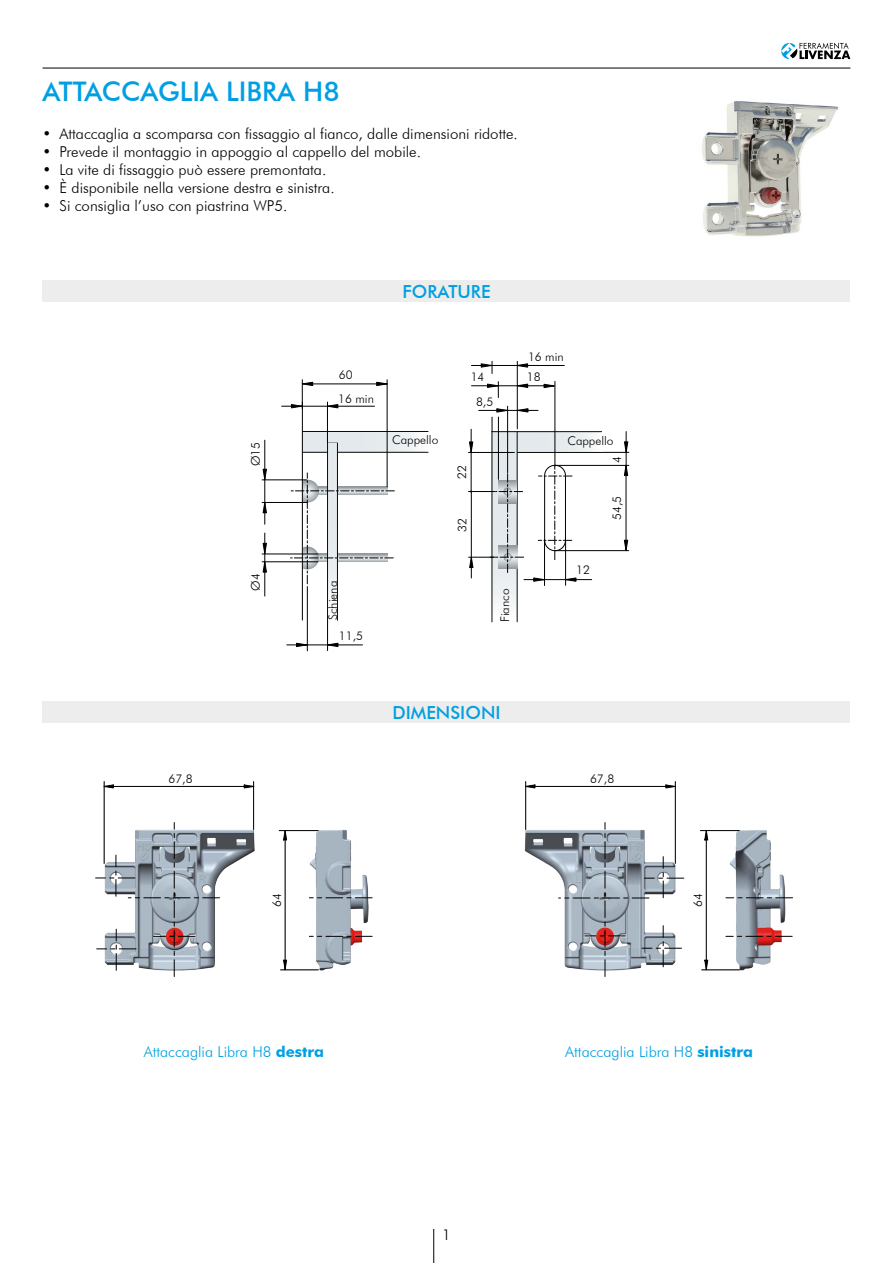
<style>
.page{position:relative;width:893px;height:1263px;background:#fff}
.page>*{position:absolute;margin:0;border:0;box-sizing:border-box;transform-origin:0 0}
.t1{font:500 27px "Futura BT";color:#009fe3}
.t2{font:500 18px "Futura BT";color:#009fe3}
.t3{font:300 15px "Futura BT";color:#000}
.t4{font:300 15px "Futura BT";color:#009fe3}
.t5{font:300 12px "Futura BT";color:#000}
.s1{font-weight:700}
</style>
<div class="page">
<svg style="left:781px;top:43px;width:69px;height:16px"></svg>
<hr style="left:433px;top:1229px;width:1px;height:34px;background:#000">
<hr style="left:43px;top:68px;width:807px;height:1px;background:#000">
<div style="left:43px;top:702px;width:807px;height:21px;background:#ededed"></div>
<div style="left:43px;top:280px;width:807px;height:22px;background:#ededed"></div>
<img style="left:702px;top:101px;width:137px;height:136px">
<img style="left:220px;top:829px;width:35px;height:45px">
<img style="left:310px;top:830px;width:59px;height:141px">
<hr style="left:253px;top:781px;width:1px;height:48px;background:#000">
<hr style="left:112px;top:786px;width:142px;height:1px;background:#000">
<svg style="left:103px;top:785px;width:11px;height:3px"></svg>
<hr style="left:104px;top:781px;width:1px;height:82px;background:#000">
<svg style="left:244px;top:785px;width:11px;height:3px"></svg>
<hr style="left:279px;top:830px;width:39px;height:1px;background:#000">
<hr style="left:285px;top:834px;width:1px;height:136px;background:#000">
<svg style="left:283px;top:960px;width:4px;height:10px"></svg>
<hr style="left:281px;top:970px;width:37px;height:1px;background:#000">
<svg style="left:283px;top:830px;width:4px;height:10px"></svg>
<svg style="left:309px;top:897px;width:63px;height:1px"></svg>
<svg style="left:96px;top:822px;width:124px;height:154px"></svg>
<svg style="left:309px;top:936px;width:63px;height:1px"></svg>
<img style="left:525px;top:829px;width:34px;height:70px">
<img style="left:730px;top:830px;width:55px;height:141px">
<hr style="left:525px;top:781px;width:1px;height:48px;background:#000">
<hr style="left:534px;top:786px;width:141px;height:1px;background:#000">
<svg style="left:525px;top:785px;width:10px;height:3px"></svg>
<hr style="left:675px;top:781px;width:1px;height:82px;background:#000">
<svg style="left:666px;top:785px;width:10px;height:3px"></svg>
<hr style="left:700px;top:830px;width:39px;height:1px;background:#000">
<hr style="left:706px;top:834px;width:1px;height:136px;background:#000">
<svg style="left:704px;top:960px;width:4px;height:10px"></svg>
<hr style="left:702px;top:970px;width:37px;height:1px;background:#000">
<svg style="left:704px;top:830px;width:4px;height:10px"></svg>
<svg style="left:726px;top:897px;width:67px;height:1px"></svg>
<svg style="left:726px;top:936px;width:66px;height:1px"></svg>
<svg style="left:559px;top:822px;width:125px;height:154px"></svg>
<svg style="left:303px;top:432px;width:125px;height:20px"></svg>
<hr style="left:302px;top:452px;width:126px;height:1px;background:#080d06">
<hr style="left:302px;top:431px;width:126px;height:1px;background:#080d06">
<hr style="left:327px;top:402px;width:1px;height:41px;background:#000">
<hr style="left:327px;top:406px;width:47px;height:1px;background:#000">
<hr style="left:295px;top:406px;width:32px;height:1px;background:#000">
<svg style="left:328px;top:404px;width:10px;height:4px"></svg>
<hr style="left:327px;top:620px;width:1px;height:31px;background:#000">
<hr style="left:307px;top:586px;width:1px;height:65px;background:#000">
<hr style="left:328px;top:645px;width:34px;height:1px;background:#000">
<svg style="left:287px;top:643px;width:51px;height:4px"></svg>
<hr style="left:262px;top:502px;width:45px;height:1px;background:#000">
<hr style="left:262px;top:480px;width:44px;height:1px;background:#000">
<hr style="left:265px;top:440px;width:1px;height:37px;background:#000">
<svg style="left:263px;top:469px;width:4px;height:55px"></svg>
<hr style="left:302px;top:431px;width:1px;height:189px;background:#000">
<svg style="left:328px;top:443px;width:9px;height:167px"></svg>
<hr style="left:327px;top:443px;width:1px;height:177px;background:#080d06">
<hr style="left:337px;top:443px;width:1px;height:177px;background:#080d06">
<hr style="left:387px;top:380px;width:1px;height:107px;background:#000">
<hr style="left:308px;top:384px;width:79px;height:1px;background:#000">
<svg style="left:376px;top:382px;width:11px;height:4px"></svg>
<svg style="left:282px;top:380px;width:31px;height:51px"></svg>
<svg style="left:291px;top:473px;width:103px;height:111px"></svg>
<svg style="left:493px;top:452px;width:24px;height:167px"></svg>
<svg style="left:493px;top:432px;width:108px;height:20px"></svg>
<hr style="left:492px;top:431px;width:1px;height:191px;background:#080d06">
<hr style="left:517px;top:452px;width:85px;height:1px;background:#080d06">
<hr style="left:492px;top:431px;width:110px;height:1px;background:#080d06">
<hr style="left:517px;top:432px;width:1px;height:190px;background:#080d06">
<hr style="left:468px;top:452px;width:46px;height:1px;background:#000">
<hr style="left:471px;top:429px;width:1px;height:62px;background:#000">
<svg style="left:469px;top:442px;width:4px;height:10px"></svg>
<hr style="left:517px;top:361px;width:1px;height:68px;background:#000">
<hr style="left:517px;top:385px;width:35px;height:1px;background:#000">
<svg style="left:471px;top:382px;width:57px;height:16px"></svg>
<hr style="left:555px;top:381px;width:1px;height:85px;background:#000">
<svg style="left:544px;top:384px;width:11px;height:4px"></svg>
<hr style="left:555px;top:465px;width:74px;height:1px;background:#000">
<hr style="left:626px;top:431px;width:1px;height:36px;background:#000">
<svg style="left:602px;top:441px;width:27px;height:12px"></svg>
<hr style="left:517px;top:365px;width:47px;height:1px;background:#000">
<hr style="left:485px;top:365px;width:32px;height:1px;background:#000">
<svg style="left:517px;top:363px;width:11px;height:4px"></svg>
<svg style="left:471px;top:361px;width:22px;height:12px"></svg>
<hr style="left:507px;top:406px;width:1px;height:67px;background:#000">
<hr style="left:501px;top:410px;width:37px;height:1px;background:#000">
<svg style="left:479px;top:408px;width:29px;height:23px"></svg>
<svg style="left:517px;top:408px;width:11px;height:4px"></svg>
<hr style="left:498px;top:417px;width:1px;height:62px;background:#000">
<hr style="left:555px;top:550px;width:74px;height:1px;background:#000">
<hr style="left:626px;top:465px;width:1px;height:83px;background:#000">
<svg style="left:624px;top:465px;width:4px;height:11px"></svg>
<svg style="left:624px;top:540px;width:4px;height:11px"></svg>
<hr style="left:565px;top:541px;width:1px;height:44px;background:#000">
<hr style="left:544px;top:540px;width:1px;height:45px;background:#000">
<hr style="left:262px;top:561px;width:56px;height:1px;background:#000">
<hr style="left:262px;top:554px;width:56px;height:1px;background:#000">
<hr style="left:265px;top:562px;width:1px;height:34px;background:#000">
<svg style="left:263px;top:533px;width:4px;height:39px"></svg>
<svg style="left:468px;top:465px;width:124px;height:117px"></svg>
<h1 class="t1" style="left:43px;top:75px;width:299px">ATTACCAGLIA LIBRA H8</h1>
<p class="t3" style="left:43px;top:125px;width:477px">• Attaccaglia a scomparsa con fissaggio al fianco, dalle dimensioni ridotte.</p>
<p class="t3" style="left:43px;top:143px;width:380px">• Prevede il montaggio in appoggio al cappello del mobile.</p>
<p class="t3" style="left:43px;top:161px;width:285px">• La vite di fissaggio può essere premontata.</p>
<p class="t3" style="left:43px;top:179px;width:294px">• È disponibile nella versione destra e sinistra.</p>
<p class="t3" style="left:43px;top:197px;width:246px">• Si consiglia l’uso con piastrina WP5.</p>
<p class="t5" style="left:168px;top:772px;width:26px">67,8</p>
<p class="t5" style="left:248px;top:466px;width:26px;rotate:-90deg">Ø15</p>
<p class="t5" style="left:248px;top:590px;width:19px;rotate:-90deg">Ø4</p>
<p class="t5" style="left:270px;top:907px;width:15px;rotate:-90deg">64</p>
<p class="t2" style="left:402px;top:280px;width:90px">FORATURE</p>
<p class="t5" style="left:339px;top:368px;width:15px">60</p>
<p class="t5" style="left:338px;top:391px;width:37px">16 min</p>
<p class="t5" style="left:325px;top:620px;width:41px;rotate:-90deg">Schiena</p>
<p class="t5" style="left:339px;top:629px;width:26px">11,5</p>
<p class="t5" style="left:392px;top:433px;width:48px">Cappello</p>
<p class="t5" style="left:528px;top:349px;width:37px">16 min</p>
<p class="t5" style="left:471px;top:370px;width:15px">14</p>
<p class="t5" style="left:527px;top:370px;width:15px">18</p>
<p class="t5" style="left:476px;top:394px;width:19px">8,5</p>
<p class="t5" style="left:455px;top:479px;width:15px;rotate:-90deg">22</p>
<p class="t5" style="left:455px;top:532px;width:15px;rotate:-90deg">32</p>
<p class="t5" style="left:498px;top:622px;width:35px;rotate:-90deg">Fianco</p>
<p class="t5" style="left:567px;top:433px;width:48px">Cappello</p>
<p class="t5" style="left:610px;top:463px;width:8px;rotate:-90deg">4</p>
<p class="t5" style="left:576px;top:563px;width:15px">12</p>
<p class="t5" style="left:610px;top:520px;width:26px;rotate:-90deg">54,5</p>
<p class="t2" style="left:392px;top:702px;width:110px">DIMENSIONI</p>
<p class="t5" style="left:590px;top:772px;width:26px">67,8</p>
<p class="t5" style="left:691px;top:907px;width:15px;rotate:-90deg">64</p>
<p class="t4" style="left:144px;top:1043px;width:182px">Attaccaglia Libra H8 <span class="s1">destra</span></p>
<p class="t4" style="left:565px;top:1043px;width:189px">Attaccaglia Libra H8 <span class="s1">sinistra</span></p>
<p class="t3" style="left:442px;top:1226px;width:10px">1</p>
</div>
